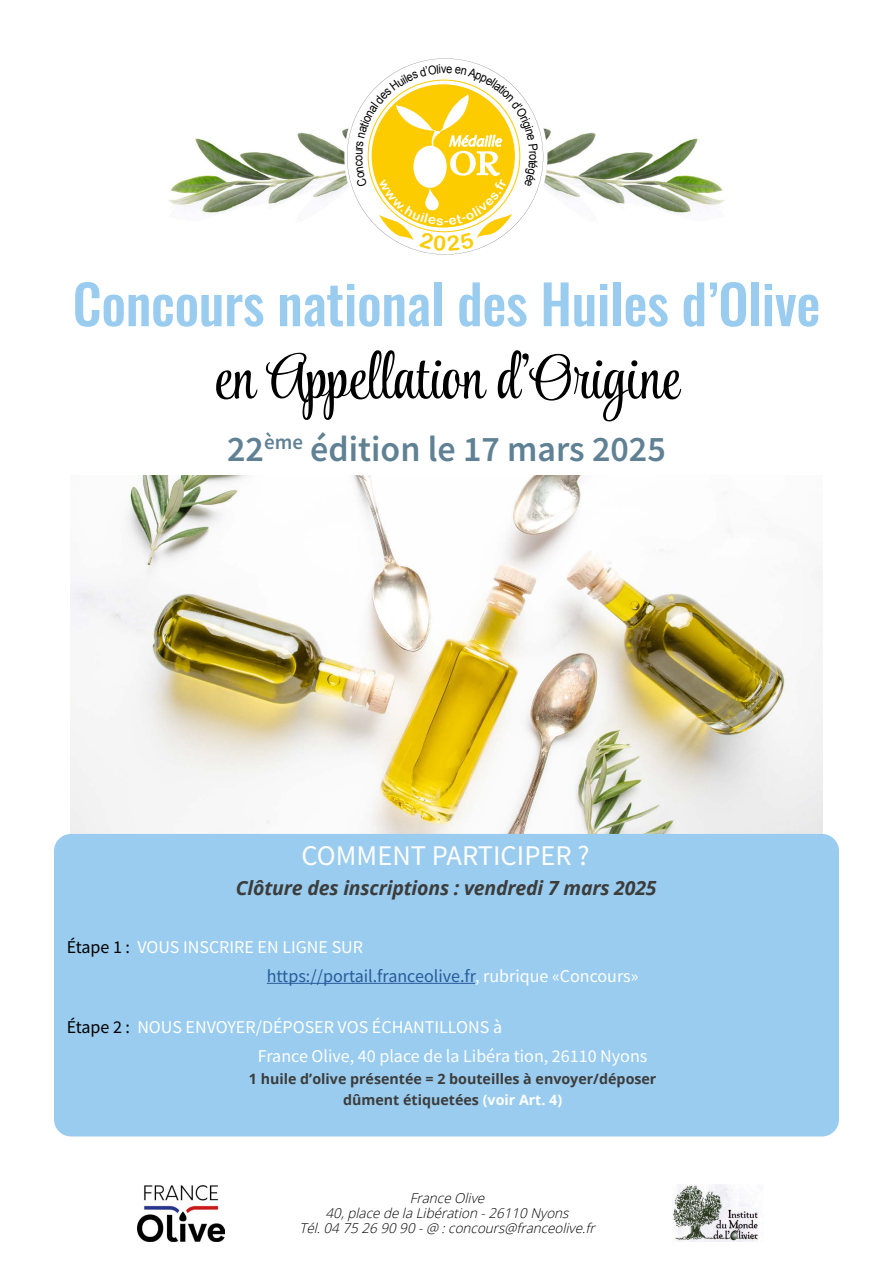
<style>
.page{position:relative;width:893px;height:1263px;background:#fff}
.page>*{position:absolute;margin:0;border:0;box-sizing:border-box;transform-origin:0 0}
.t1{font:63px "Style Script";color:#000}
.t2{font:54px "Oswald";letter-spacing:-.005em;color:#9accef}
.t3{font:600 36px "Source Sans Pro";color:#608194}
.t4{font:28.5px "Source Sans Pro";color:#fff}
.t5{font:italic 700 19.5px "Open Sans";letter-spacing:-.01em;color:#3c3c3b}
.t6{font:18px/29.2px "Source Sans Pro";color:#fff}
.t7{font:700 14.25px/21.3px "Open Sans";color:#3c3c3b;text-align:center}
.t8{font:italic 300 13.5px/15px "Open Sans";color:#000;text-align:center}
.s1{color:#000}
.s2{color:#275b9b}
.s3{color:#fff}
</style>
<div class="page">
<img style="left:543px;top:128px;width:182px;height:86px">
<img style="left:168px;top:128px;width:179px;height:86px">
<img style="left:70px;top:475px;width:752px;height:359px">
<div style="left:54px;top:834px;width:785px;height:302px;background:#9accef;border-radius:17px"></div>
<hr style="left:267px;top:983px;width:208px;height:1px;background:#275b9b">
<img style="left:672px;top:1185px;width:86px;height:56px">
<img style="left:138px;top:1185px;width:86px;height:56px">
<svg style="left:347px;top:58px;width:196px;height:197px"></svg>
<h2 class="t2" style="left:73px;top:256px;width:749px">Concours national des Huiles d’Olive</h2>
<h1 class="t1" style="left:214px;top:340px;width:466px">en Appellation d’Origine</h1>
<h3 class="t3" style="left:227px;top:425px;width:440px">22<sup>ème</sup> édition le 17 mars 2025</h3>
<h3 class="t4" style="left:302px;top:838px;width:289px">COMMENT PARTICIPER ?</h3>
<p class="t5" style="left:236px;top:874px;width:422px">Clôture des inscriptions : vendredi 7 mars 2025</p>
<p class="t6" style="left:267px;top:932px;width:373px;text-indent:-200px"><span class="s1">Étape 1 :</span> VOUS INSCRIRE EN LIGNE SUR<br><span class="s2">https://portail.franceolive.fr</span>, rubrique «Concours»</p>
<p class="t6" style="left:258px;top:1012px;width:391px;text-indent:-191px"><span class="s1">Étape 2 :</span> NOUS ENVOYER/DÉPOSER VOS ÉCHANTILLONS à<br>France Olive, 40 place de la Libéra tion, 26110 Nyons</p>
<p class="t7" style="left:249px;top:1067px;width:409px">1 huile d’olive présentée = 2 bouteilles à envoyer/déposer dûment étiquetées <span class="s3">(voir Art. 4)</span></p>
<p class="t8" style="left:299px;top:1190px;width:301px">FranceOlive<br>40,placedelaLibération -26110 Nyons<br>Tél.04 75 26 90 90 -@ :concours@franceolive.fr</p>
</div>
